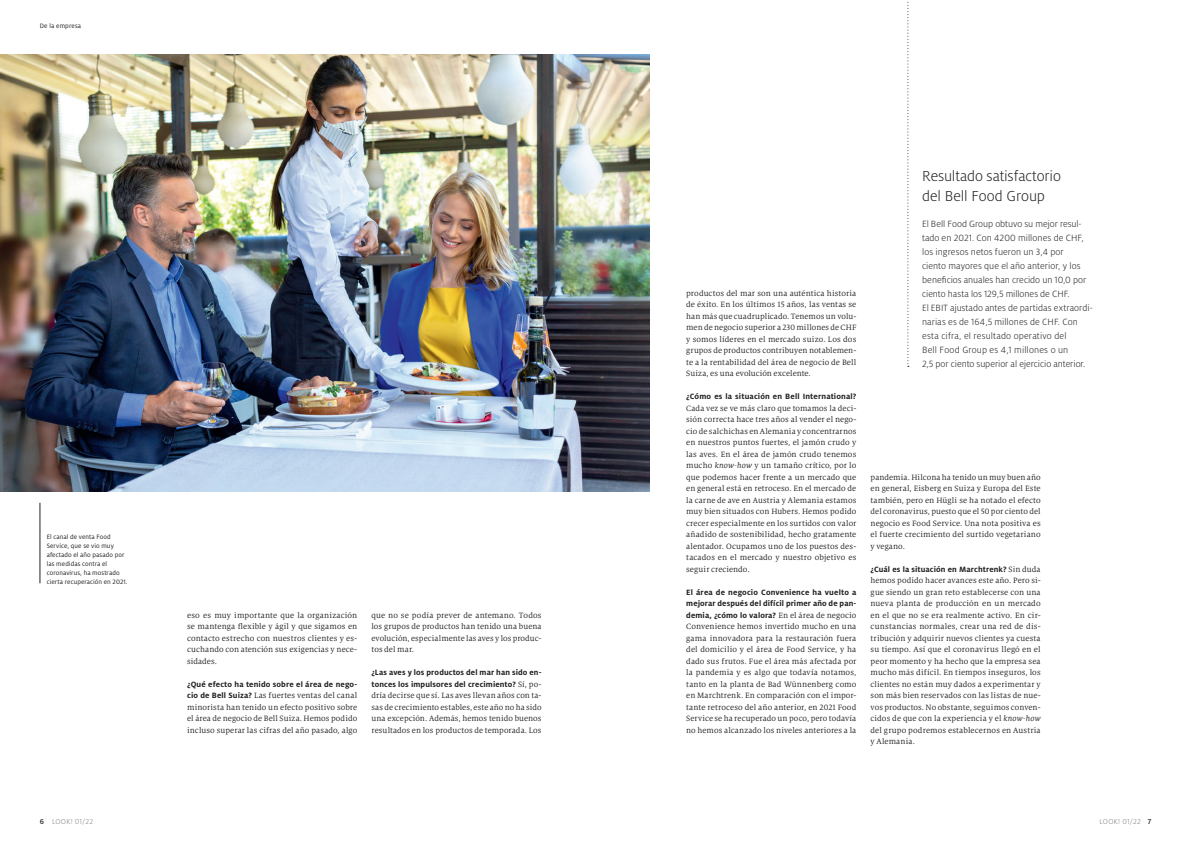
<style>
.page{position:relative;width:1191px;height:842px;background:#fff}
.page>*{position:absolute;margin:0;border:0;box-sizing:border-box;transform-origin:0 0}
.t1{font:300 16px/20px "Milo Pro";letter-spacing:-.005em;color:#231f20}
.t2{font:300 10px/14px "Milo Pro";letter-spacing:.005em;color:#231f20}
.t3{font:8.5px/11.5px "Milo Serif Pro";letter-spacing:.01em;color:#231f20;text-align:justify}
.t4{font:700 8.5px/11.5px "Milo Pro";letter-spacing:.015em;color:#231f20}
.t5{font:300 8px "Milo Pro";letter-spacing:.025em;color:#808285}
.t6{font:7px/9px "Milo Pro";letter-spacing:.01em;color:#231f20}
.s1{font-family:"Milo Pro";font-weight:700}
.s2{font-family:"Milo Serif Pro";font-weight:400}
.s3{font-style:italic}
.s4{font-weight:500;color:#231f20}
</style>
<div class="page">
<img style="left:0;top:55px;width:649px;height:436px">
<hr style="left:40px;top:503px;width:1px;height:80px;background:#231f20">
<svg style="left:907px;top:1px;width:2px;height:366px"></svg>
<p class="t6" style="left:40px;top:22px;width:43px">De la empresa</p>
<p class="t6" style="left:47px;top:532px;width:82px">El canal de venta Food<br>Service, que se vio muy afectado el año pasado por las medidas contra el coronavirus, ha mostrado cierta recuperación en 2021.</p>
<p class="t3" style="left:187px;top:609px;width:172px">eso es muy importante que la organización se mantenga flexible y ágil y que sigamos en contacto estrecho con nuestros clientes y es&shy;cuchando con atención sus exigencias y nece&shy;sidades.</p>
<p class="t4" style="left:187px;top:678px;width:172px">¿Qué efecto ha tenido sobre el área de nego-</p>
<p class="t3" style="left:187px;top:690px;width:172px"><span class="s1">cio de Bell Suiza?</span> Las fuertes ventas del canal minorista han tenido un efecto positivo sobre el área de negocio de Bell Suiza. Hemos podido incluso superar las cifras del año pasado, algo</p>
<p class="t3" style="left:371px;top:609px;width:172px">que no se podía prever de antemano. Todos los grupos de productos han tenido una buena evolución, especialmente las aves y los produc&shy;tos del mar.</p>
<p class="t4" style="left:371px;top:667px;width:172px">¿Las aves y los productos del mar han sido en&shy;tonces los impulsores del crecimiento? <span class="s2">Sí, po-</span></p>
<p class="t3" style="left:371px;top:690px;width:172px">dría decirse que sí. Las aves llevan años con ta&shy;sas de crecimiento estables, este año no ha sido una excepción. Además, hemos tenido buenos resultados en los productos de temporada. Los</p>
<p class="t3" style="left:686px;top:287px;width:172px">productos del mar son una auténtica historia de éxito. En los últimos 15 años, las ventas se han más que cuadruplicado. Tenemos un volu&shy;men de negocio superior a 230 millones de CHF y somos líderes en el mercado suizo. Los dos grupos de productos contribuyen notablemen&shy;te a la rentabilidad del área de negocio de Bell Suiza, es una evolución excelente.</p>
<p class="t4" style="left:686px;top:391px;width:172px">¿Cómo es la situación en Bell International?</p>
<p class="t3" style="left:686px;top:402px;width:172px">Cada vez se ve más claro que tomamos la deci&shy;sión correcta hace tres años al vender el nego&shy;cio de salchichas en Alemania y concentrarnos en nuestros puntos fuertes, el jamón crudo y las aves. En el área de jamón crudo tenemos mucho <span class="s3">know-how</span> y un tamaño crítico, por lo que podemos hacer frente a un mercado que en general está en retroceso. En el mercado de la carne de ave en Austria y Alemania estamos muy bien situados con Hubers. Hemos podido crecer especialmente en los surtidos con valor añadido de sostenibilidad, hecho gratamente alentador. Ocupamos uno de los puestos des&shy;tacados en el mercado y nuestro objetivo es seguir creciendo.</p>
<p class="t4" style="left:686px;top:586px;width:172px;text-align:justify">El área de negocio Convenience ha vuelto a mejorar después del difícil primer año de pan&shy;demia, ¿cómo lo valora? <span class="s2">En el área de negocio</span></p>
<p class="t3" style="left:686px;top:621px;width:172px">Convenience hemos invertido mucho en una gama innovadora para la restauración fuera del domicilio y el área de Food Service, y ha dado sus frutos. Fue el área más afectada por la pandemia y es algo que todavía notamos, tanto en la planta de Bad Wünnenberg como en Marchtrenk. En comparación con el impor&shy;tante retroceso del año anterior, en 2021 Food Service se ha recuperado un poco, pero todavía no hemos alcanzado los niveles anteriores a la</p>
<h1 class="t1" style="left:922px;top:166px;width:140px">Resultado satisfactorio del Bell Food Group</h1>
<p class="t2" style="left:922px;top:217px;width:172px">El Bell Food Group obtuvo su mejor resul&shy;tado en 2021. Con 4200 millones de CHF, los ingresos netos fueron un 3,4 por<br>ciento mayores que el año anterior, y los beneficios anuales han crecido un 10,0 por ciento hasta los 129,5 millones de CHF.<br>El EBIT ajustado antes de partidas extraordi&shy;narias es de 164,5 millones de CHF. Con esta cifra, el resultado operativo del<br>Bell Food Group es 4,1 millones o un<br>2,5 por ciento superior al ejercicio anterior.</p>
<p class="t3" style="left:870px;top:471px;width:172px">pandemia. Hilcona ha tenido un muy buen año en general, Eisberg en Suiza y Europa del Este también, pero en Hügli se ha notado el efecto del coronavirus, puesto que el 50 por ciento del negocio es Food Service. Una nota positiva es el fuerte crecimiento del surtido vegetariano y vegano.</p>
<p class="t4" style="left:870px;top:563px;width:172px">¿Cuál es la situación en Marchtrenk? <span class="s2">Sin duda</span></p>
<p class="t3" style="left:870px;top:575px;width:172px">hemos podido hacer avances este año. Pero si&shy;gue siendo un gran reto establecerse con una nueva planta de producción en un mercado en el que no se era realmente activo. En cir&shy;cunstancias normales, crear una red de dis&shy;tribución y adquirir nuevos clientes ya cuesta su tiempo. Así que el coronavirus llegó en el peor momento y ha hecho que la empresa sea mucho más difícil. En tiempos inseguros, los clientes no están muy dados a experimentar y son más bien reservados con las listas de nue&shy;vos productos. No obstante, seguimos conven&shy;cidos de que con la experiencia y el <span class="s3">know-how </span>del grupo podremos establecernos en Austria y Alemania.</p>
<p class="t5" style="left:40px;top:817px;width:55px"><span class="s4">6</span> LOOK! 01/22</p>
<p class="t5" style="left:1099px;top:817px;width:53px">LOOK! 01/22 <span class="s4">7</span></p>
</div>
